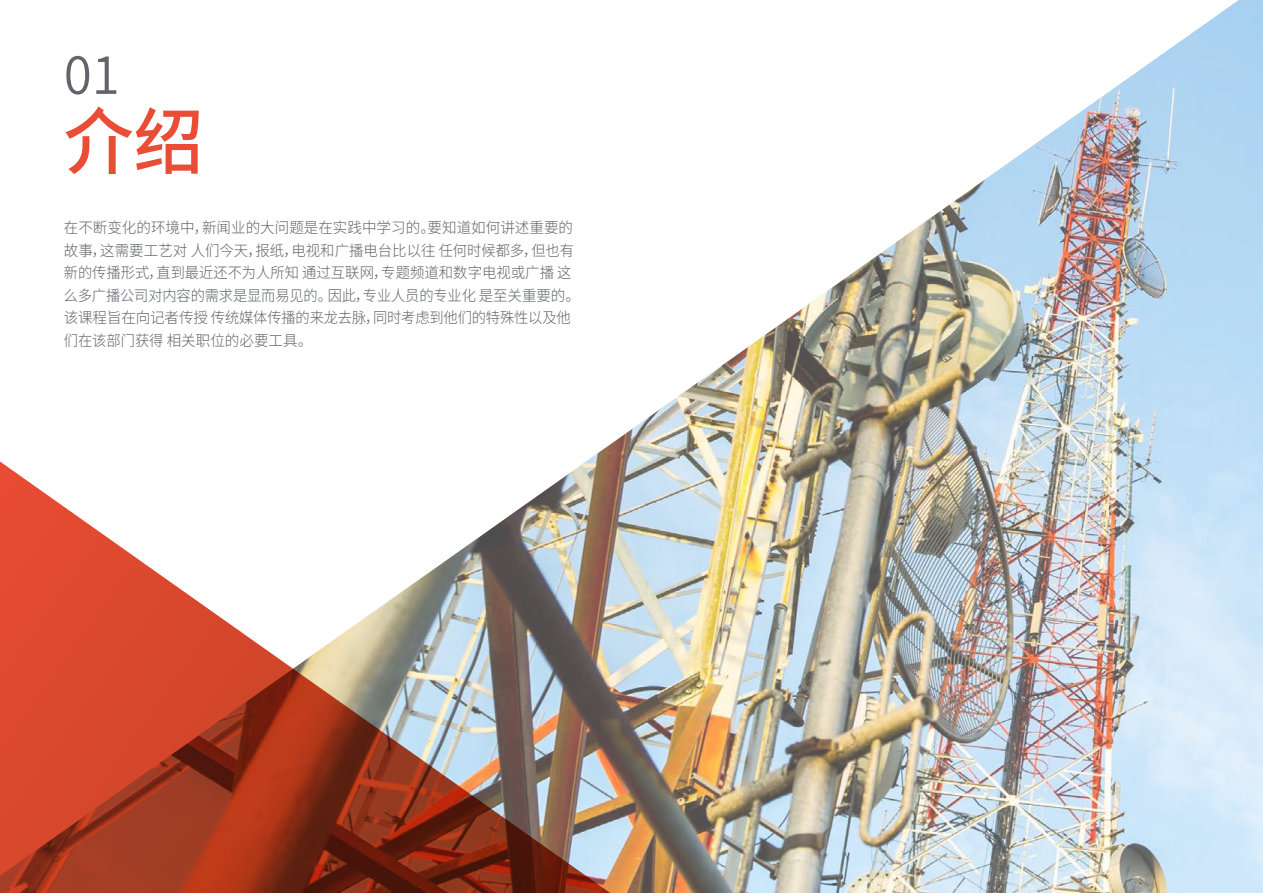
<style>
.page{position:relative;width:1263px;height:893px;background:#fff}
.page>*{position:absolute;margin:0;border:0;box-sizing:border-box;transform-origin:0 0}
.t1{font:500 72px "Source Han Sans CN";color:#e94d35}
.t2{font:52.5px "Source Han Sans CN";color:#61646a}
.t3{font:300 15px/22.5px "Source Han Sans CN";color:#61646a}
</style>
<div class="page">
<img style="left:608px;top:0;width:655px;height:893px">
<svg style="left:0;top:446px;width:640px;height:447px"></svg>
<h2 class="t2" style="left:64px;top:45px;width:57px">01</h2>
<h1 class="t1" style="left:64px;top:101px;width:141px">介绍</h1>
<p class="t3" style="left:64px;top:217px;width:518px">在不断变化的环境中，新闻业的大问题是在实践中学习的。要知道如何讲述重要的故事，这需要工艺对 人们今天，报纸，电视和广播电台比以往 任何时候都多，但也有新的传播形式，直到最近还不为人所知 通过互联网，专题频道和数字电视或广播 这么多广播公司对内容的需求是显而易见的。因此，专业人员的专业化 是至关重要的。该课程旨在向记者传授 传统媒体传播的来龙去脉，同时考虑到他们的特殊性以及他们在该部门获得 相关职位的必要工具。</p>
</div>
